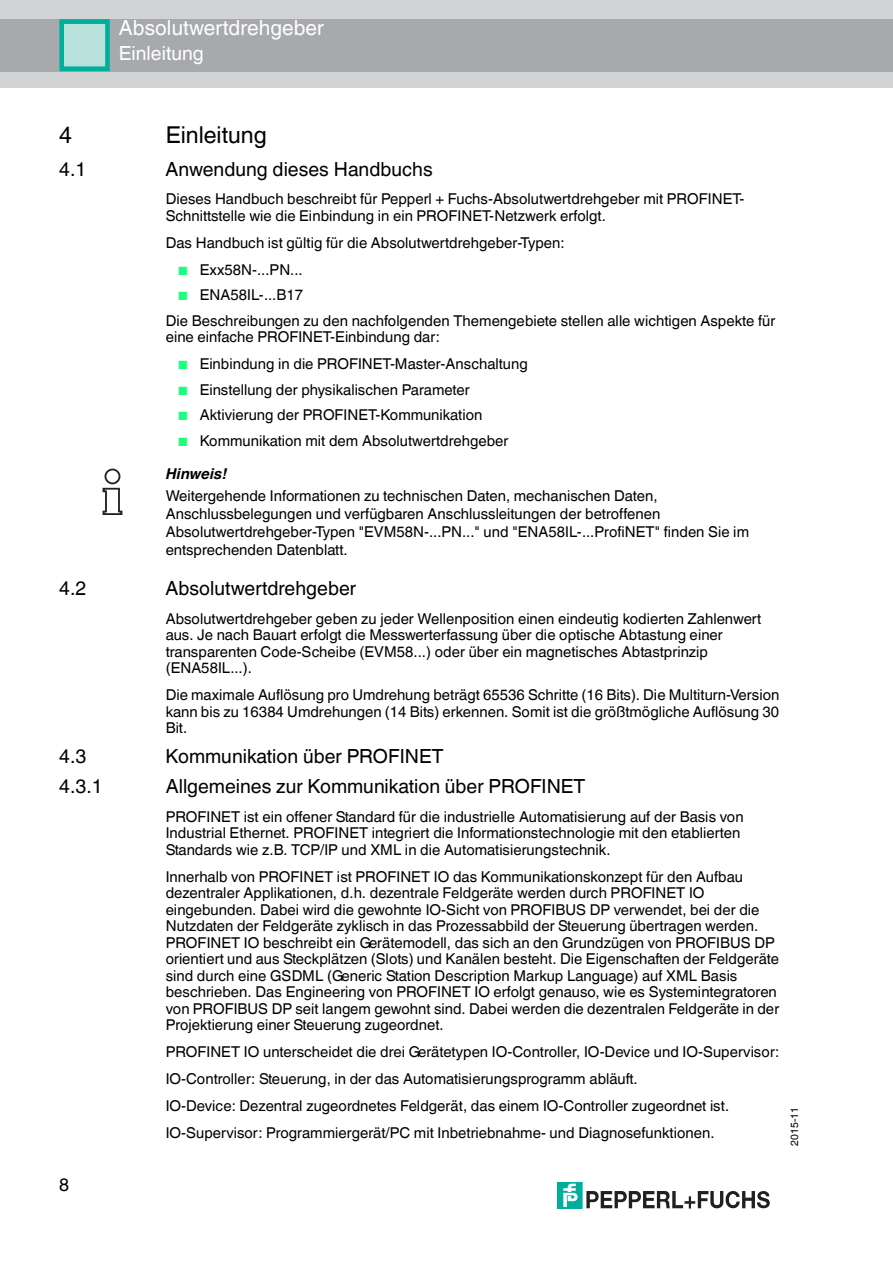
<style>
.page{position:relative;width:893px;height:1263px;background:#fff}
.page>*{position:absolute;margin:0;border:0;box-sizing:border-box;transform-origin:0 0}
.t1{font:23.25px "Helvetica World";color:#000}
.t2{font:20.85px "Helvetica World";letter-spacing:.005em;color:#fff}
.t3{font:19.5px "Helvetica World";color:#000}
.t4{font:19.5px "Helvetica World";letter-spacing:.005em;color:#fff}
.t5{font:18px "Helvetica World";color:#000}
.t6{font:15px/16.5px "Helvetica World";color:#000}
.t7{font:italic 700 15px "Helvetica World";color:#000}
.t8{font:10.5px "Helvetica World";letter-spacing:.005em;color:#000}
.s1{color:#1aff7e}
</style>
<div class="page">
<div style="left:0;top:0;width:892px;height:87px;background:#d1d3d4"></div>
<div style="left:0;top:19px;width:892px;height:52px;background:#a7a9ac"></div>
<div style="left:60px;top:21px;width:47px;height:49px;background:#b8e1dc"></div>
<div style="left:59px;top:19px;width:51px;height:52px;border:5px solid #00ae9c"></div>
<div style="left:557px;top:1182px;width:25px;height:26px;background:#00ae9c"></div>
<svg style="left:563px;top:1184px;width:15px;height:23px"></svg>
<svg style="left:586px;top:1191px;width:183px;height:18px"></svg>
<div style="left:104px;top:469px;width:16px;height:15px;border:2px solid #231f20;border-radius:50%"></div>
<svg style="left:102px;top:487px;width:20px;height:28px"></svg>
<h2 class="t2" style="left:119px;top:11px;width:207px">Absolutwertdrehgeber</h2>
<h3 class="t4" style="left:119px;top:37px;width:86px">Einleitung</h3>
<h1 class="t1" style="left:59px;top:116px;width:14px">4</h1>
<h1 class="t1" style="left:166px;top:116px;width:103px">Einleitung</h1>
<h3 class="t3" style="left:59px;top:153px;width:29px">4.1</h3>
<h3 class="t3" style="left:166px;top:153px;width:269px">Anwendung dieses Handbuchs</h3>
<p class="t6" style="left:166px;top:189px;width:580px">Dieses Handbuch beschreibt für Pepperl + Fuchs-Absolutwertdrehgeber mit PROFINET-<br>Schnittstelle wie die Einbindung in ein PROFINET-Netzwerk erfolgt.</p>
<p class="t6" style="left:166px;top:233px;width:400px">Das Handbuch ist gültig für die Absolutwertdrehgeber-Typen:</p>
<p class="t6" style="left:178px;top:260px;width:126px"><span class="s1">■</span> Exx58N-...PN...</p>
<p class="t6" style="left:166px;top:281px;width:611px;line-height:25.5px;text-indent:13px"><span class="s1">■</span> ENA58IL-...B17<br>Die Beschreibungen zu den nachfolgenden Themengebiete stellen alle wichtigen Aspekte für</p>
<p class="t6" style="left:166px;top:327px;width:276px">eine einfache PROFINET-Einbindung dar:</p>
<p class="t6" style="left:178px;top:354px;width:351px"><span class="s1">■</span> Einbindung in die PROFINET-Master-Anschaltung</p>
<p class="t6" style="left:178px;top:380px;width:293px"><span class="s1">■</span> Einstellung der physikalischen Parameter</p>
<p class="t6" style="left:178px;top:405px;width:305px"><span class="s1">■</span> Aktivierung der PROFINET-Kommunikation</p>
<p class="t6" style="left:178px;top:431px;width:331px"><span class="s1">■</span> Kommunikation mit dem Absolutwertdrehgeber</p>
<p class="t7" style="left:166px;top:461px;width:63px">Hinweis!</p>
<p class="t6" style="left:166px;top:485px;width:585px;line-height:18px">Weitergehende Informationen zu technischen Daten, mechanischen Daten, Anschlussbelegungen und verfügbaren Anschlussleitungen der betroffenen Absolutwertdrehgeber-Typen "EVM58N-...PN..." und "ENA58IL-...ProfiNET" finden Sie im entsprechenden Datenblatt.</p>
<h3 class="t3" style="left:59px;top:573px;width:29px">4.2</h3>
<h3 class="t3" style="left:166px;top:573px;width:192px">Absolutwertdrehgeber</h3>
<p class="t6" style="left:166px;top:609px;width:597px">Absolutwertdrehgeber geben zu jeder Wellenposition einen eindeutig kodierten Zahlenwert aus. Je nach Bauart erfolgt die Messwerterfassung über die optische Abtastung einer transparenten Code-Scheibe (EVM58...) oder über ein magnetisches Abtastprinzip (ENA58IL...).</p>
<p class="t6" style="left:166px;top:685px;width:615px;text-align:justify">Die maximale Auflösung pro Umdrehung beträgt 65536 Schritte (16 Bits). Die Multiturn-Version kann bis zu 16384 Umdrehungen (14 Bits) erkennen. Somit ist die größtmögliche Auflösung 30<br>Bit.</p>
<h3 class="t3" style="left:59px;top:741px;width:29px">4.3</h3>
<h3 class="t3" style="left:166px;top:741px;width:279px">Kommunikation über PROFINET</h3>
<h3 class="t3" style="left:59px;top:771px;width:45px">4.3.1</h3>
<h3 class="t3" style="left:166px;top:771px;width:421px">Allgemeines zur Kommunikation über PROFINET</h3>
<p class="t6" style="left:166px;top:807px;width:579px">PROFINET ist ein offener Standard für die industrielle Automatisierung auf der Basis von<br>Industrial Ethernet. PROFINET integriert die Informationstechnologie mit den etablierten<br>Standards wie z.B. TCP/IP und XML in die Automatisierungstechnik.</p>
<p class="t6" style="left:166px;top:867px;width:615px">Innerhalb von PROFINET ist PROFINET IO das Kommunikationskonzept für den Aufbau dezentraler Applikationen, d.h. dezentrale Feldgeräte werden durch PROFINET IO eingebunden. Dabei wird die gewohnte IO-Sicht von PROFIBUS DP verwendet, bei der die Nutzdaten der Feldgeräte zyklisch in das Prozessabbild der Steuerung übertragen werden.<br>PROFINET IO beschreibt ein Gerätemodell, das sich an den Grundzügen von PROFIBUS DP orientiert und aus Steckplätzen (Slots) und Kanälen besteht. Die Eigenschaften der Feldgeräte sind durch eine GSDML (Generic Station Description Markup Language) auf XML Basis beschrieben. Das Engineering von PROFINET IO erfolgt genauso, wie es Systemintegratoren von PROFIBUS DP seit langem gewohnt sind. Dabei werden die dezentralen Feldgeräte in der Projektierung einer Steuerung zugeordnet.</p>
<p class="t6" style="left:166px;top:1037px;width:615px;line-height:27px">PROFINET IO unterscheidet die drei Gerätetypen IO-Controller, IO-Device und IO-Supervisor:<br>IO-Controller: Steuerung, in der das Automatisierungsprogramm abläuft.<br>IO-Device: Dezentral zugeordnetes Feldgerät, das einem IO-Controller zugeordnet ist.<br>IO-Supervisor: Programmiergerät/PC mit Inbetriebnahme- und Diagnosefunktionen.</p>
<p class="t8" style="left:785px;top:1146px;width:40px;rotate:-90deg">2015-11</p>
<p class="t5" style="left:59px;top:1170px;width:12px">8</p>
</div>
